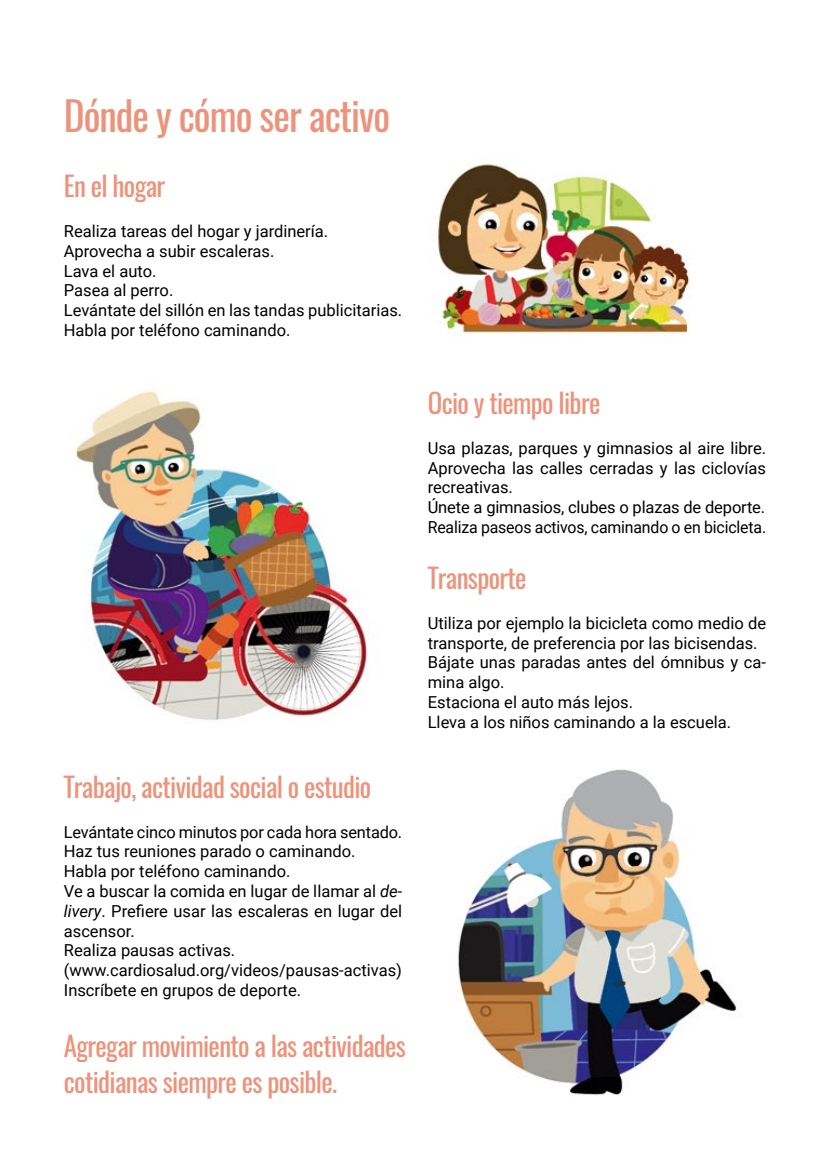
<style>
.page{position:relative;width:830px;height:1170px;background:#fff}
.page>*{position:absolute;margin:0;border:0;box-sizing:border-box;transform-origin:0 0}
.t1{font:39.6px "Oswald";letter-spacing:-.025em;color:#ed937b}
.t2{font:27px/36.3px "Oswald";letter-spacing:-.025em;color:#ed937b}
.t3{font:16.5px/19.8px "Roboto";color:#000}
.s1{font-style:italic}
</style>
<div class="page">
<img style="left:75px;top:164px;width:661px;height:931px">
<h1 class="t1" style="left:64px;top:81px;width:328px">Dónde y cómo ser activo</h1>
<h2 class="t2" style="left:64px;top:165px;width:103px">En el hogar</h2>
<p class="t3" style="left:64px;top:220px;width:340px">Realiza tareas del hogar y jardinería.<br>Aprovecha a subir escaleras.<br>Lava el auto.<br>Pasea al perro.<br>Levántate del sillón en las tandas publicitarias.<br>Habla por teléfono caminando.</p>
<h2 class="t2" style="left:64px;top:766px;width:309px">Trabajo, actividad social o estudio</h2>
<p class="t3" style="left:64px;top:821px;width:340px">Levántate cinco minutos por cada hora sentado.<br>Haz tus reuniones parado o caminando.<br>Habla por teléfono caminando.<br>Ve a buscar la comida en lugar de llamar al <span class="s1">de&shy;livery</span>. Prefiere usar las escaleras en lugar del ascensor.<br>Realiza pausas activas. (www.cardiosalud.org/videos/pausas-activas)<br>Inscríbete en grupos de deporte.</p>
<h2 class="t2" style="left:64px;top:1025px;width:343px">Agregar movimiento a las actividades cotidianas siempre es posible.</h2>
<h2 class="t2" style="left:427px;top:382px;width:174px">Ocio y tiempo libre</h2>
<p class="t3" style="left:427px;top:437px;width:340px">Usa plazas, parques y gimnasios al aire libre.<br>Aprovecha las calles cerradas y las ciclovías recreativas.<br>Únete a gimnasios, clubes o plazas de deporte.<br>Realiza paseos activos, caminando o en bicicleta.</p>
<h2 class="t2" style="left:427px;top:557px;width:100px">Transporte</h2>
<p class="t3" style="left:427px;top:612px;width:340px">Utiliza por ejemplo la bicicleta como medio de transporte, de preferencia por las bicisendas.<br>Bájate unas paradas antes del ómnibus y ca&shy;mina algo.<br>Estaciona el auto más lejos.<br>Lleva a los niños caminando a la escuela.</p>
</div>
